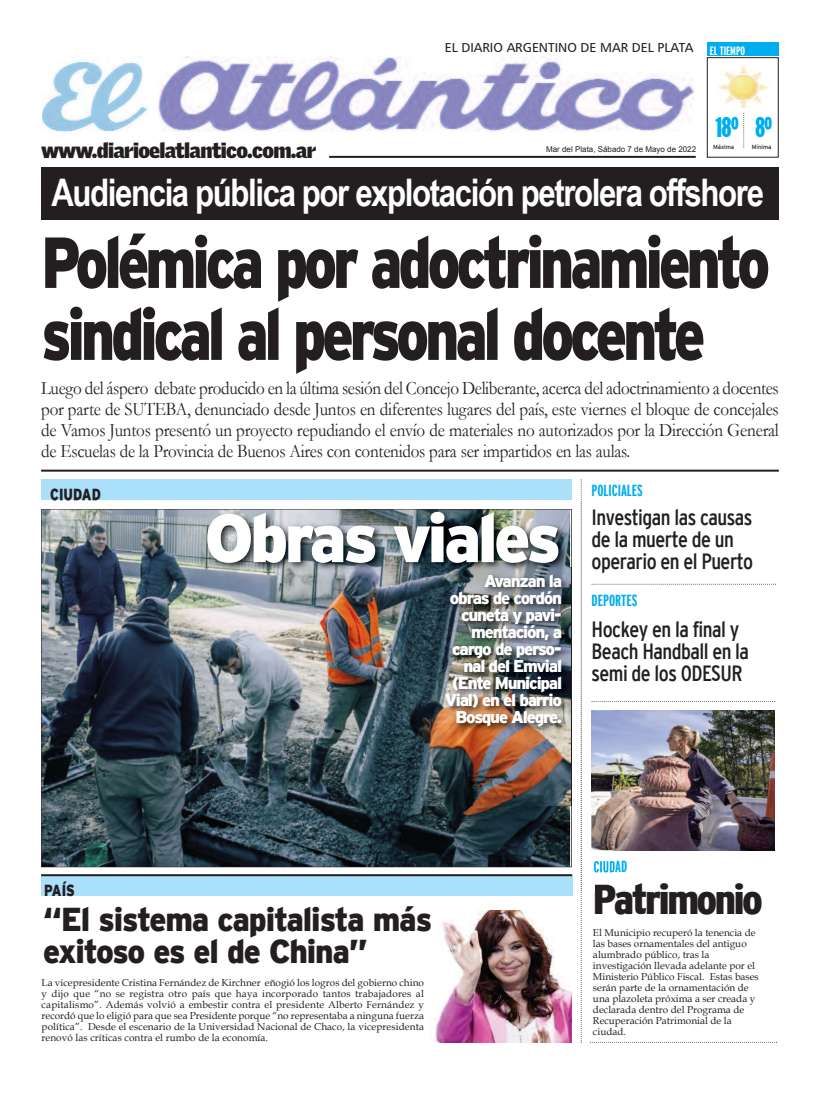
<style>
.page{position:relative;width:820px;height:1095px;background:#fff}
.page>*{position:absolute;margin:0;border:0;box-sizing:border-box;transform-origin:0 0}
.t1{font:900 72px/71.9px "Interstate";letter-spacing:-.07em;color:#231f20;scale:.81 1}
.t2{font:900 68px "Interstate";letter-spacing:-.055em;color:#fff}
.t3{font:900 condensed 42px "Interstate";letter-spacing:-.055em;color:#231f20;scale:1.07 1}
.t4{font:700 38px "Arial Narrow";letter-spacing:-.035em;color:#fff}
.t5{font:900 33px/32px "Interstate";letter-spacing:-.035em;color:#231f20;scale:.95 1}
.t6{font:900 extra-condensed 28px "Interstate";color:#00aeef}
.t7{font:condensed 22px/22px "Interstate";letter-spacing:-.025em;color:#231f20}
.t8{font:900 21px "Griffith Gothic";letter-spacing:-.03em;color:#231f20}
.t9{font:19px/21px "Garamond";letter-spacing:-.015em;color:#231f20;text-align:justify;scale:.9 1}
.t10{font:900 17px/17px "Interstate";letter-spacing:-.07em;color:#fff;text-align:right}
.t11{font:700 extra-condensed 16px "Interstate";color:#00aeef}
.t12{font:900 16px "Interstate";color:#231f20;scale:.8 1}
.t13{font:13px "Humanist 777 BT Roman B";color:#231f20}
.t14{font:700 extra-condensed 12px "Interstate";color:#fff}
.t15{font:10px/11px "Book Antiqua";color:#231f20}
.t16{font:8px "Arial";color:#231f20}
.t17{font:6px "Interstate";letter-spacing:-.005em;color:#231f20}
</style>
<div class="page">
<svg style="left:580px;top:479px;width:1px;height:562px"></svg>
<hr style="left:41px;top:469px;width:737px;height:2px;background:#231f20">
<div style="left:41px;top:479px;width:530px;height:21px;background:#aae0f9"></div>
<img style="left:613px;top:710px;width:161px;height:139px">
<img style="left:41px;top:500px;width:572px;height:391px">
<img style="left:42px;top:509px;width:528px;height:357px">
<img style="left:580px;top:804px;width:1px;height:86px">
<img style="left:53px;top:500px;width:44px;height:1px">
<img style="left:591px;top:710px;width:22px;height:139px">
<img style="left:593px;top:860px;width:20px;height:12px">
<img style="left:594px;top:883px;width:19px;height:8px">
<img style="left:42px;top:56px;width:651px;height:75px">
<hr style="left:329px;top:156px;width:366px;height:2px;background:#231f20">
<div style="left:706px;top:57px;width:72px;height:100px;border:1px solid #231f20"></div>
<div style="left:706px;top:43px;width:72px;height:13px;background:#00aeef"></div>
<svg style="left:743px;top:113px;width:1px;height:34px"></svg>
<img style="left:717px;top:65px;width:54px;height:44px">
<img style="left:572px;top:567px;width:21px;height:237px">
<img style="left:421px;top:567px;width:151px;height:237px">
<img style="left:580px;top:567px;width:1px;height:30px">
<img style="left:591px;top:710px;width:2px;height:94px">
<div style="left:41px;top:167px;width:737px;height:52px;background:#231f20"></div>
<svg style="left:590px;top:1041px;width:185px;height:1px"></svg>
<svg style="left:591px;top:583px;width:183px;height:1px"></svg>
<svg style="left:591px;top:700px;width:22px;height:1px"></svg>
<div style="left:41px;top:875px;width:531px;height:20px;background:#aae0f9"></div>
<hr style="left:41px;top:874px;width:531px;height:2px;background:#231f20">
<img style="left:435px;top:910px;width:136px;height:132px">
<h3 class="t13" style="left:444px;top:40px;width:250px">EL DIARIO ARGENTINO DE MAR DEL PLATA</h3>
<p class="t14" style="left:709px;top:44px;width:37px">EL TIEMPO</p>
<h3 class="t6" style="left:715px;top:111px;width:59px">18º 8º</h3>
<h3 class="t8" style="left:41px;top:139px;width:276px">www.diarioelatlantico.com.ar</h3>
<p class="t17" style="left:712px;top:143px;width:23px">Máxima</p>
<p class="t17" style="left:751px;top:143px;width:21px">Mínima</p>
<p class="t16" style="left:546px;top:145px;width:151px">Mar del Plata, Sábado 7 de Mayo de 2022</p>
<h3 class="t4" style="left:51px;top:170px;width:713px">Audiencia pública por explotación petrolera offshore</h3>
<h1 class="t1" style="left:41px;top:226px;width:901px">Polémica por adoctrinamiento sindical al personal docente</h1>
<p class="t9" style="left:41px;top:377px;width:820px">Luego del áspero debate producido en la última sesión del Concejo Deliberante, acerca del adoctrinamiento a docentes por parte de SUTEBA, denunciado desde Juntos en diferentes lugares del país, este viernes el bloque de concejales de Vamos Juntos presentó un proyecto repudiando el envío de materiales no autorizados por la Dirección General de Escuelas de la Provincia de Buenos Aires con contenidos para ser impartidos en las aulas.</p>
<h3 class="t12" style="left:50px;top:485px;width:65px">CIUDAD</h3>
<h2 class="t2" style="left:204px;top:499px;width:358px">Obras viales</h2>
<h3 class="t10" style="left:445px;top:572px;width:119px">Avanzan la obras de cordón cuneta y pavi&shy;mentación, a cargo de perso&shy;nal del Emvial (Ente Municipal<br>Vial) en el barrio<br>Bosque Alegre.</h3>
<h3 class="t11" style="left:591px;top:481px;width:53px">POLICIALES</h3>
<h3 class="t7" style="left:591px;top:506px;width:163px">Investigan las causas de la muerte de un operario en el Puerto</h3>
<h3 class="t11" style="left:591px;top:591px;width:47px">DEPORTES</h3>
<h3 class="t7" style="left:591px;top:618px;width:159px">Hockey en la final y<br>Beach Handball en la semi de los ODESUR</h3>
<h3 class="t12" style="left:44px;top:880px;width:40px">PAÍS</h3>
<h3 class="t5" style="left:43px;top:903px;width:411px">“El sistema capitalista más exitoso es el de China”</h3>
<p class="t15" style="left:42px;top:976px;width:384px;text-align:justify">La vicepresidente Cristina Fernández de Kirchner eñogió los logros del gobierno chino y dijo que “no se registra otro país que haya incorporado tantos trabajadores al capitalismo”. Además volvió a embestir contra el presidente Alberto Fernández y recordó que lo eligió para que sea Presidente porque “no representaba a ninguna fuerza política”. Desde el escenario de la Universidad Nacional de Chaco, la vicepresidenta renovó las críticas contra el rumbo de la economía.</p>
<h3 class="t11" style="left:593px;top:857px;width:35px">CIUDAD</h3>
<h3 class="t3" style="left:592px;top:875px;width:160px">Patrimonio</h3>
<p class="t15" style="left:592px;top:926px;width:167px">El Municipio recuperó la tenencia de las bases ornamentales del antiguo alumbrado público, tras la investigación llevada adelante por el<br>Ministerio Público Fiscal. Estas bases serán parte de la ornamentación de una plazoleta próxima a ser creada y declarada dentro del Programa de<br>Recuperación Patrimonial de la ciudad.</p>
</div>
